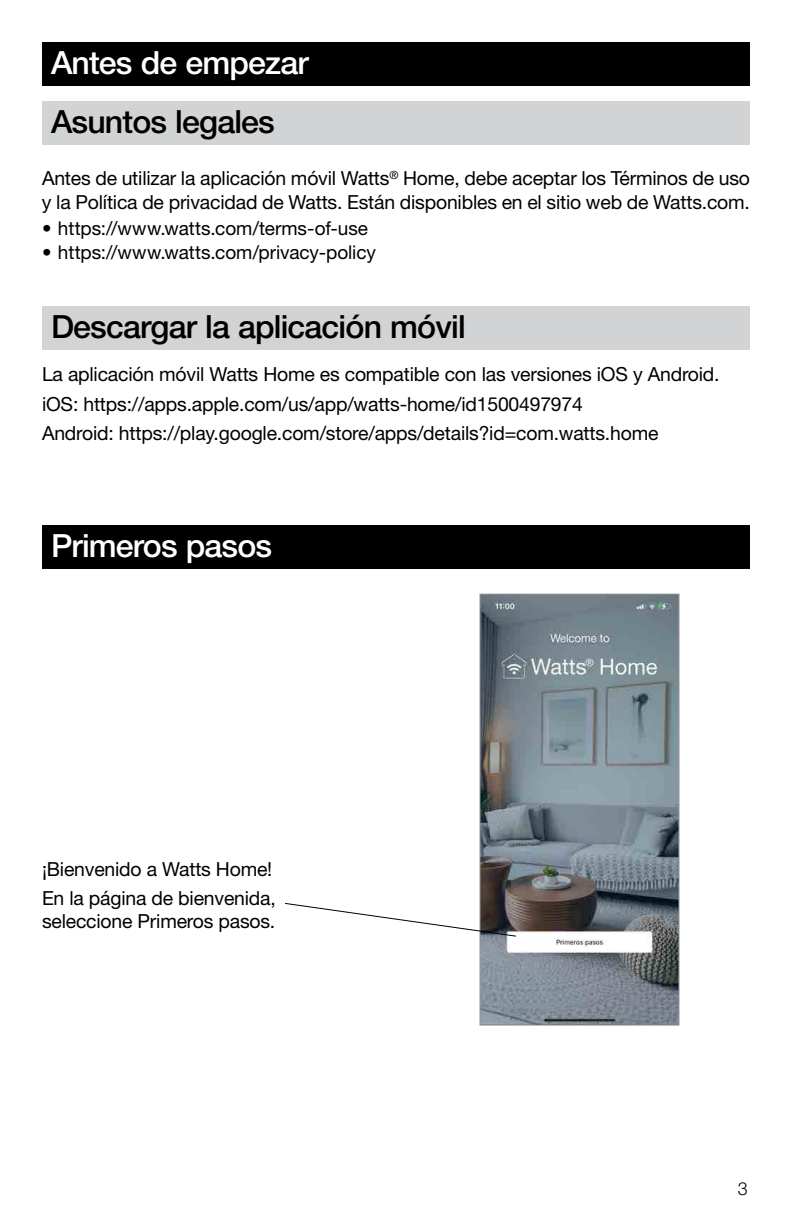
<style>
.page{position:relative;width:792px;height:1224px;background:#fff}
.page>*{position:absolute;margin:0;border:0;box-sizing:border-box;transform-origin:0 0}
.t1{font:500 32px "Helvetica Neue LT Std";letter-spacing:-.025em;color:#000}
.t2{font:500 32px "Helvetica Neue LT Std";letter-spacing:-.025em;color:#fff}
.t3{font:19.4px/29.2px "Helvetica Neue LT Std";letter-spacing:-.01em;color:#000}
.t4{font:19px "Helvetica Neue LT Std";letter-spacing:-.005em;color:#000}
.t5{font:300 18px "Helvetica Neue LT Std";color:#000}
</style>
<div class="page">
<img style="left:482px;top:596px;width:196px;height:428px">
<div style="left:480px;top:594px;width:200px;height:432px;border:1px solid #939598"></div>
<svg style="left:285px;top:902px;width:232px;height:35px"></svg>
<div style="left:42px;top:42px;width:708px;height:44px;background:#000"></div>
<div style="left:42px;top:102px;width:708px;height:43px;background:#d1d3d4"></div>
<div style="left:42px;top:306px;width:708px;height:44px;background:#d1d3d4"></div>
<div style="left:42px;top:525px;width:708px;height:44px;background:#000"></div>
<h1 class="t2" style="left:51px;top:43px;width:259px">Antes de empezar</h1>
<h1 class="t1" style="left:51px;top:103px;width:225px">Asuntos legales</h1>
<p class="t3" style="left:42px;top:167px;width:710px;line-height:23.2px">Antes de utilizar la aplicación móvil Watts<sup>®</sup> Home, debe aceptar los Términos de uso y la Política de privacidad de Watts. Están disponibles en el sitio web de Watts.com.</p>
<p class="t4" style="left:42px;top:216px;width:328px">• https://www.watts.com/terms-of-use</p>
<p class="t4" style="left:42px;top:240px;width:336px">• https://www.watts.com/privacy-policy</p>
<h1 class="t1" style="left:51px;top:307px;width:416px">Descargar la aplicación móvil</h1>
<p class="t3" style="left:42px;top:360px;width:679px">La aplicación móvil Watts Home es compatible con las versiones iOS y Android. iOS: https://apps.apple.com/us/app/watts-home/id1500497974<br>Android: https://play.google.com/store/apps/details?id=com.watts.home</p>
<h1 class="t2" style="left:51px;top:526px;width:223px">Primeros pasos</h1>
<p class="t3" style="left:42px;top:854px;width:235px">¡Bienvenido a Watts Home!<br>En la página de bienvenida,</p>
<p class="t3" style="left:42px;top:906px;width:235px">seleccione Primeros pasos.</p>
<p class="t5" style="left:738px;top:1178px;width:12px">3</p>
</div>
